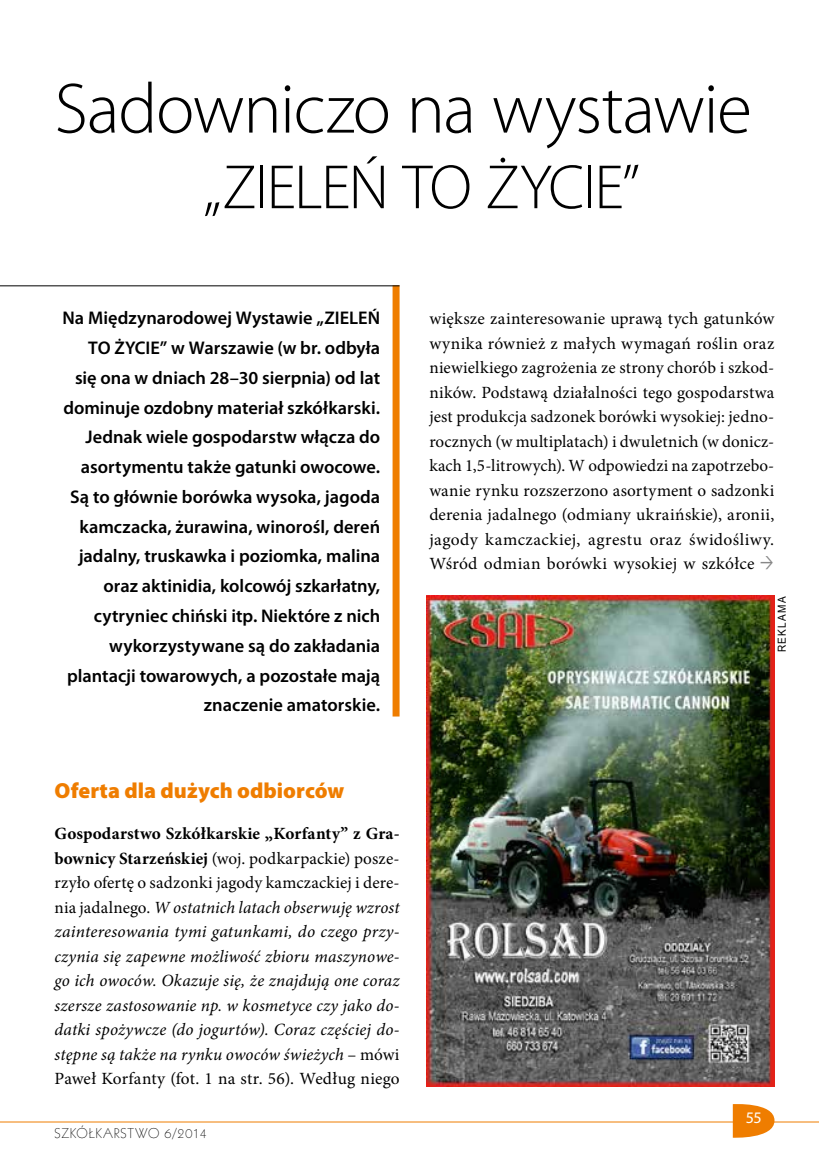
<style>
.page{position:relative;width:819px;height:1166px;background:#fff}
.page>*{position:absolute;margin:0;border:0;box-sizing:border-box;transform-origin:0 0}
.t1{font:300 71.75px "Myriad Pro";letter-spacing:-.015em;color:#000}
.t2{font:300 63px "Myriad Pro";letter-spacing:-.03em;color:#000}
.t3{font:900 21.88px "Myriad Pro";color:#ef7d00}
.t4{font:600 18.38px/29.8px "Myriad Pro";color:#000;text-align:right}
.t5{font:italic 17.15px/24.5px "Minion Pro";letter-spacing:.01em;color:#000;text-align:justify}
.t6{font:17.15px/24.5px "Minion Pro";letter-spacing:.02em;color:#000;text-align:justify}
.t7{font:16.1px "Myriad Pro";color:#fff}
.t8{font:12.25px "Geometr 231 Lt PL";letter-spacing:.05em;color:#000}
.t9{font:11.03px "Arial Narrow";letter-spacing:.11em;color:#000;scale:1.11 1}
.s1{font-weight:700;font-style:normal}
.s2{font-style:normal}
</style>
<div class="page">
<hr style="left:0;top:1121px;width:819px;height:1px;background:#ef7d00">
<svg style="left:732px;top:1104px;width:42px;height:34px"></svg>
<hr style="left:0;top:945px;width:1px;height:221px;background:#fff">
<div style="left:392px;top:285px;width:7px;height:431px;background:#ef7d00"></div>
<hr style="left:0;top:285px;width:399px;height:1px;background:#000">
<img style="left:426px;top:596px;width:348px;height:491px">
<h1 class="t1" style="left:55px;top:65px;width:698px">Sadowniczo na wystawie</h1>
<h2 class="t2" style="left:203px;top:149px;width:438px">„ZIELEŃ TO ŻYCIE”</h2>
<p class="t4" style="left:62px;top:303px;width:319px">Na Międzynarodowej Wystawie „ZIELEŃ TO ŻYCIE” w Warszawie (w br. odbyła się ona w dniach 28–30 sierpnia) od lat dominuje ozdobny materiał szkółkarski.<br>Jednak wiele gospodarstw włącza do asortymentu także gatunki owocowe.<br>Są to głównie borówka wysoka, jagoda kamczacka, żurawina, winorośl, dereń jadalny, truskawka i poziomka, malina oraz aktinidia, kolcowój szkarłatny, cytryniec chiński itp. Niektóre z nich wykorzystywane są do zakładania plantacji towarowych, a pozostałe mają znaczenie amatorskie.</p>
<p class="t3" style="left:55px;top:776px;width:291px">Oferta dla dużych odbiorców</p>
<p class="t5" style="left:55px;top:821px;width:346px"><span class="s1">Gospodarstwo Szkółkarskie „Korfanty” z Gra&shy;bownicy Starzeńskiej</span> <span class="s2">(woj. podkarpackie) posze&shy;rzyło ofertę o sadzonki jagody kamczackiej i dere&shy;nia jadalnego.</span> W ostatnich latach obserwuję wzrost zainteresowania tymi gatunkami, do czego przy&shy;czynia się zapewne możliwość zbioru maszynowe&shy;go ich owoców. Okazuje się, że znajdują one coraz szersze zastosowanie np. w kosmetyce czy jako do&shy;datki spożywcze (do jogurtów). Coraz częściej do&shy;stępne są także na rynku owoców świeżych <span class="s2">– mówi Paweł Korfanty (fot. 1 na str. 56). Według niego</span></p>
<p class="t8" style="left:55px;top:1124px;width:154px">SZKÓŁKARSTWO 6/2014</p>
<p class="t6" style="left:429px;top:307px;width:346px">większe zainteresowanie uprawą tych gatunków wynika również z małych wymagań roślin oraz niewielkiego zagrożenia ze strony chorób i szkod&shy;ników. Podstawą działalności tego gospodarstwa jest produkcja sadzonek borówki wysokiej: jedno&shy;rocznych (w multiplatach) i dwuletnich (w donicz&shy;kach 1,5-litrowych). W odpowiedzi na zapotrzebo&shy;wanie rynku rozszerzono asortyment o sadzonki derenia jadalnego (odmiany ukraińskie), aronii, jagody kamczackiej, agrestu oraz świdośliwy.<br>Wśród odmian borówki wysokiej w szkółce</p>
<p class="t9" style="left:773px;top:652px;width:52px;rotate:-90deg">REKLAMA</p>
<p class="t7" style="left:745px;top:1108px;width:18px">55</p>
</div>
